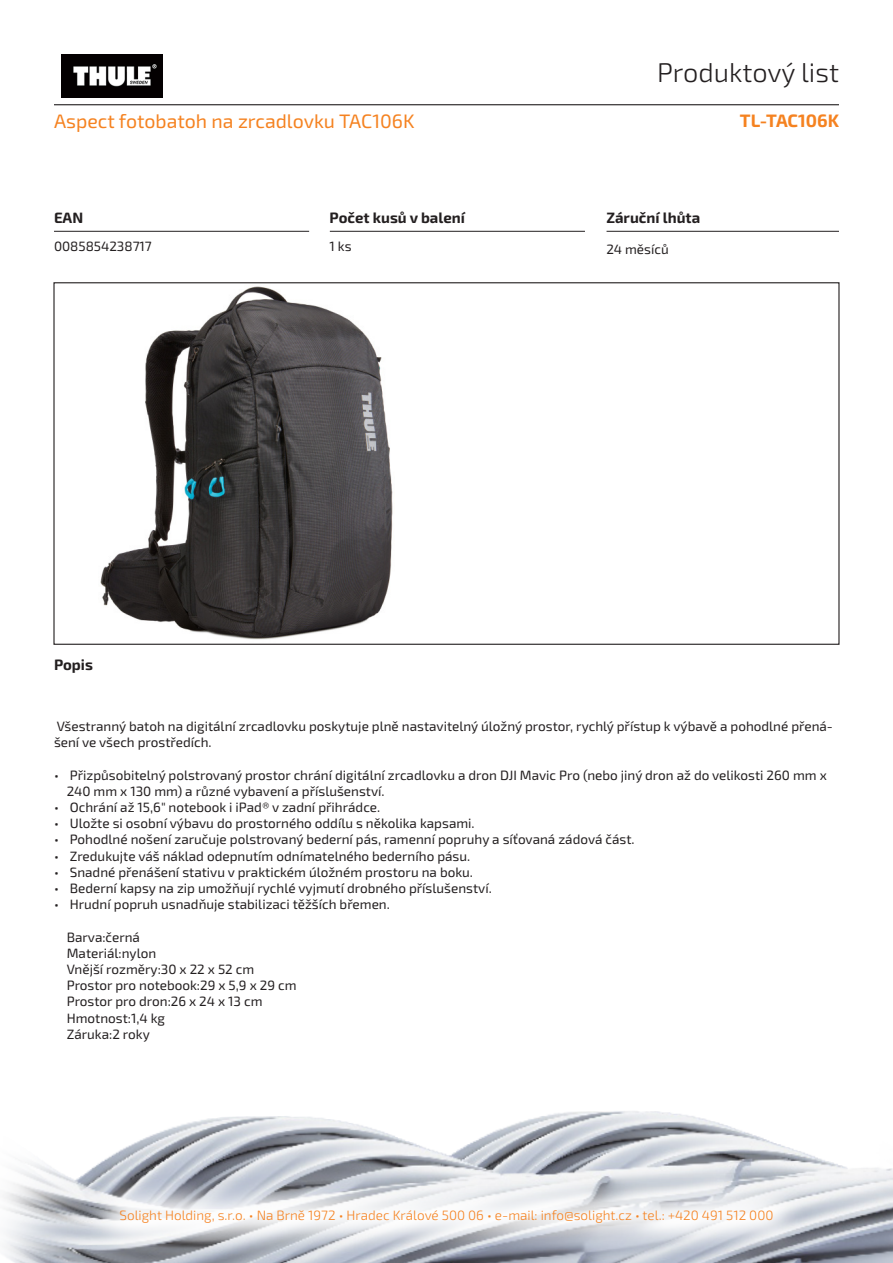
<style>
.page{position:relative;width:893px;height:1263px;background:#fff}
.page>*{position:absolute;margin:0;border:0;box-sizing:border-box;transform-origin:0 0}
.t1{font:300 27px "Exo 2.0";color:#231f20}
.t2{font:19.5px "Exo 2.0";color:#f58220}
.Kód_produktu{font:700 18px "Exo 2.0";color:#f58220}
.t3{font:700 15px "Exo 2.0";color:#231f20}
.t4{font:13.5px/16.2px "Exo 2.0";color:#231f20}
.t5{font:300 13.5px "Exo 2.0";color:#f58220}
</style>
<div class="page">
<img style="left:3px;top:1111px;width:807px;height:152px">
<img style="left:810px;top:1155px;width:83px;height:108px">
<svg style="left:85px;top:1174px;width:723px;height:84px"></svg>
<hr style="left:54px;top:104px;width:785px;height:1px;background:#231f20">
<hr style="left:607px;top:231px;width:232px;height:1px;background:#231f20">
<hr style="left:330px;top:231px;width:255px;height:1px;background:#231f20">
<hr style="left:54px;top:231px;width:255px;height:1px;background:#231f20">
<img style="left:61px;top:54px;width:102px;height:44px">
<img style="left:100px;top:286px;width:293px;height:354px">
<h1 class="t1" style="left:657px;top:57px;width:183px">Produktový list</h1>
<p class="t2" style="left:54px;top:110px;width:362px">Aspect fotobatoh na zrcadlovku TAC106K</p>
<p class="Kód_produktu" style="left:740px;top:110px;width:101px">TL-TAC106K</p>
<p class="t3" style="left:54px;top:209px;width:31px">EAN</p>
<p class="t3" style="left:330px;top:209px;width:137px">Počet kusů v balení</p>
<p class="t3" style="left:606px;top:209px;width:95px">Záruční lhůta</p>
<p class="t4" style="left:54px;top:238px;width:99px">0085854238717</p>
<p class="t4" style="left:330px;top:238px;width:24px">1 ks</p>
<p class="t4" style="left:606px;top:241px;width:64px">24 měsíců</p>
<p class="t3" style="left:54px;top:655px;width:40px">Popis</p>
<p class="t4" style="left:54px;top:718px;width:780px">Všestranný batoh na digitální zrcadlovku poskytuje plně nastavitelný úložný prostor, rychlý přístup k výbavě a pohodlné přená&shy;šení ve všech prostředích.</p>
<p class="t4" style="left:67px;top:767px;width:761px;text-indent:-13px">• Přizpůsobitelný polstrovaný prostor chrání digitální zrcadlovku a dron DJI Mavic Pro (nebo jiný dron až do velikosti 260 mm x<br>240 mm x 130 mm) a různé vybavení a příslušenství.</p>
<p class="t4" style="left:54px;top:799px;width:328px">• Ochrání až 15,6" notebook i iPad® v zadní přihrádce.</p>
<p class="t4" style="left:54px;top:815px;width:422px">• Uložte si osobní výbavu do prostorného oddílu s několika kapsami.</p>
<p class="t4" style="left:54px;top:832px;width:582px">• Pohodlné nošení zaručuje polstrovaný bederní pás, ramenní popruhy a síťovaná zádová část.</p>
<p class="t4" style="left:54px;top:848px;width:418px">• Zredukujte váš náklad odepnutím odnímatelného bederního pásu.</p>
<p class="t4" style="left:54px;top:864px;width:421px">• Snadné přenášení stativu v praktickém úložném prostoru na boku.</p>
<p class="t4" style="left:54px;top:880px;width:439px">• Bederní kapsy na zip umožňují rychlé vyjmutí drobného příslušenství.</p>
<p class="t4" style="left:54px;top:896px;width:337px">• Hrudní popruh usnadňuje stabilizaci těžších břemen.</p>
<p class="t4" style="left:67px;top:929px;width:231px">Barva:černá<br>Materiál:nylon<br>Vnější rozměry:30 x 22 x 52 cm<br>Prostor pro notebook:29 x 5,9 x 29 cm<br>Prostor pro dron:26 x 24 x 13 cm<br>Hmotnost:1,4 kg<br>Záruka:2 roky</p>
<p class="t5" style="left:120px;top:1208px;width:655px">Solight Holding, s.r.o. • Na Brně 1972 • Hradec Králové 500 06 • e-mail: info@solight.cz • tel.: +420 491 512 000</p>
</div>
